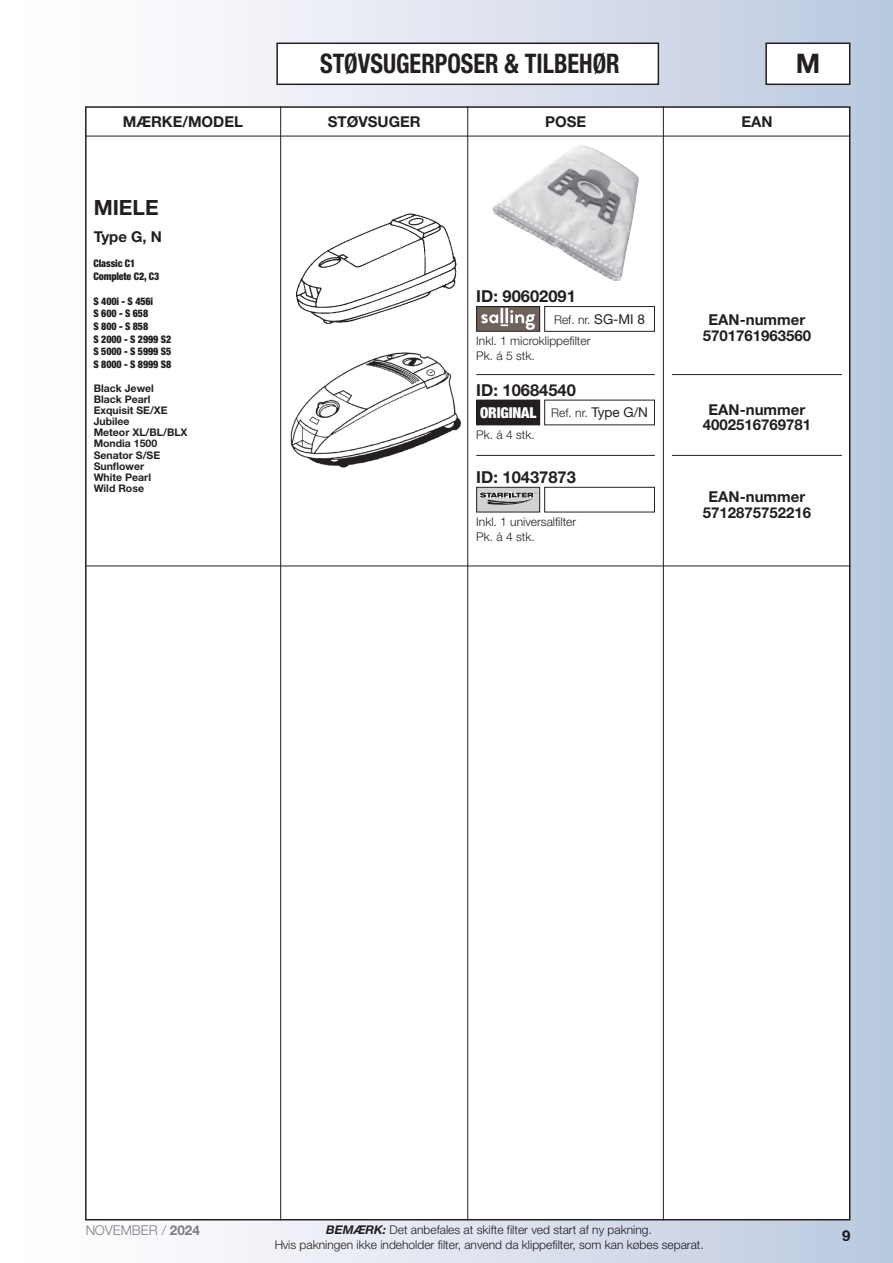
<style>
.page{position:relative;width:893px;height:1263px;background:#fff}
.page>*{position:absolute;margin:0;border:0;box-sizing:border-box;transform-origin:0 0}
.t1{font:700 condensed 27px "Helvetica Neue";color:#231f20;scale:.9 1}
.t2{font:700 27px "Helvetica Neue";color:#231f20}
.t3{font:700 21px "Helvetica Neue";color:#231f20}
.t4{font:700 16.5px "Helvetica Neue";color:#231f20}
.t5{font:700 15px "Helvetica Neue";color:#231f20}
.t6{font:900 condensed 15px "Helvetica Neue";letter-spacing:-.01em;color:#fff}
.t7{font:300 13.5px "Helvetica Neue";color:#808285}
.t8{font:300 12px/15.1px "Helvetica Neue";color:#231f20;text-align:center}
.t9{font:700 10.5px "Helvetica Neue";color:#231f20}
.t10{font:900 condensed 10.5px "Helvetica Neue";letter-spacing:-.01em;color:#231f20;scale:.95 1}
.s1{font-weight:400;font-size:13.5px}
.s2{font-weight:700}
.s3{font-weight:700;font-style:italic}
</style>
<div class="page">
<div style="left:0;top:0;width:893px;height:1263px;background:linear-gradient(to right,#fff,#b8c4d9)"></div>
<hr style="left:0;top:0;width:1px;height:1263px;background:#fff">
<div style="left:766px;top:43px;width:84px;height:41px;background:#fff"></div>
<div style="left:765px;top:43px;width:85px;height:42px;border:2px solid #231f20"></div>
<div style="left:277px;top:43px;width:381px;height:41px;background:#fff"></div>
<div style="left:276px;top:43px;width:383px;height:42px;border:2px solid #231f20"></div>
<div style="left:86px;top:107px;width:764px;height:1113px;background:#fff"></div>
<hr style="left:85px;top:136px;width:765px;height:1px;background:#231f20">
<hr style="left:280px;top:106px;width:1px;height:1114px;background:#231f20">
<hr style="left:467px;top:106px;width:1px;height:1114px;background:#231f20">
<hr style="left:663px;top:106px;width:1px;height:1114px;background:#231f20">
<hr style="left:85px;top:566px;width:765px;height:1px;background:#231f20">
<img style="left:296px;top:213px;width:161px;height:111px">
<img style="left:290px;top:352px;width:171px;height:116px">
<img style="left:492px;top:145px;width:147px;height:136px">
<hr style="left:476px;top:374px;width:179px;height:1px;background:#231f20">
<hr style="left:476px;top:455px;width:179px;height:1px;background:#231f20">
<hr style="left:672px;top:374px;width:170px;height:1px;background:#231f20">
<hr style="left:672px;top:455px;width:170px;height:1px;background:#231f20">
<div style="left:477px;top:400px;width:63px;height:25px;background:#231f20"></div>
<div style="left:477px;top:307px;width:63px;height:24px;background:#6f625a"></div>
<div style="left:476px;top:306px;width:64px;height:26px;border:1px solid #231f20"></div>
<div style="left:544px;top:306px;width:111px;height:26px;border:1px solid #231f20"></div>
<hr style="left:500px;top:308px;width:3px;height:15px;background:#fff">
<hr style="left:505px;top:308px;width:3px;height:15px;background:#fff">
<svg style="left:481px;top:310px;width:54px;height:20px"></svg>
<div style="left:544px;top:487px;width:111px;height:25px;border:1px solid #231f20"></div>
<div style="left:477px;top:487px;width:63px;height:25px;background:#d1d2d4"></div>
<svg style="left:479px;top:492px;width:58px;height:13px"></svg>
<div style="left:476px;top:487px;width:64px;height:25px;border:1px solid #231f20"></div>
<h1 class="t1" style="left:320px;top:47px;width:335px">STØVSUGERPOSER &amp; TILBEHØR</h1>
<p class="t5" style="left:123px;top:112px;width:122px">MÆRKE/MODEL</p>
<p class="t5" style="left:328px;top:112px;width:94px">STØVSUGER</p>
<p class="t5" style="left:545px;top:112px;width:43px">POSE</p>
<p class="t5" style="left:741px;top:112px;width:33px">EAN</p>
<p class="t2" style="left:796px;top:47px;width:26px">M</p>
<p class="t3" style="left:94px;top:194px;width:66px">MIELE</p>
<p class="t5" style="left:94px;top:227px;width:70px">Type G, N</p>
<p class="t10" style="left:94px;top:257px;width:45px">Classic C1</p>
<p class="t10" style="left:94px;top:269px;width:71px">Complete C2, C3</p>
<p class="t10" style="left:94px;top:295px;width:64px">S 400i - S 456i</p>
<p class="t10" style="left:94px;top:307px;width:59px">S 600 - S 658</p>
<p class="t10" style="left:94px;top:320px;width:59px">S 800 - S 858</p>
<p class="t10" style="left:94px;top:332px;width:83px">S 2000 - S 2999 S2</p>
<p class="t10" style="left:94px;top:345px;width:83px">S 5000 - S 5999 S5</p>
<p class="t10" style="left:94px;top:358px;width:83px">S 8000 - S 8999 S8</p>
<p class="t9" style="left:94px;top:381px;width:62px">Black Jewel</p>
<p class="t9" style="left:94px;top:392px;width:58px">Black Pearl</p>
<p class="t9" style="left:94px;top:404px;width:76px">Exquisit SE/XE</p>
<p class="t9" style="left:94px;top:415px;width:37px">Jubilee</p>
<p class="t9" style="left:94px;top:426px;width:95px">Meteor XL/BL/BLX</p>
<p class="t9" style="left:94px;top:437px;width:65px">Mondia 1500</p>
<p class="t9" style="left:94px;top:448px;width:68px">Senator S/SE</p>
<p class="t9" style="left:94px;top:460px;width:52px">Sunflower</p>
<p class="t9" style="left:94px;top:471px;width:59px">White Pearl</p>
<p class="t9" style="left:94px;top:482px;width:52px">Wild Rose</p>
<p class="t4" style="left:476px;top:286px;width:101px">ID: 90602091</p>
<p class="t8" style="left:476px;top:333px;width:116px">Inkl. 1 microklippefilter</p>
<p class="t8" style="left:476px;top:348px;width:60px">Pk. á 5 stk.</p>
<p class="t8" style="left:554px;top:312px;width:92px">Ref. nr. <span class="s1">SG-MI 8</span></p>
<p class="t4" style="left:476px;top:379px;width:101px">ID: 10684540</p>
<p class="t8" style="left:476px;top:427px;width:60px">Pk. á 4 stk.</p>
<p class="t6" style="left:480px;top:404px;width:58px">ORIGINAL</p>
<p class="t8" style="left:551px;top:405px;width:98px">Ref. nr. <span class="s1">Type G/N</span></p>
<p class="t4" style="left:476px;top:467px;width:101px">ID: 10437873</p>
<p class="t8" style="left:476px;top:514px;width:102px">Inkl. 1 universalfilter</p>
<p class="t8" style="left:476px;top:529px;width:60px">Pk. á 4 stk.</p>
<p class="t5" style="left:709px;top:311px;width:98px">EAN-nummer</p>
<p class="t5" style="left:703px;top:327px;width:110px">5701761963560</p>
<p class="t5" style="left:709px;top:400px;width:98px">EAN-nummer</p>
<p class="t5" style="left:703px;top:416px;width:110px">4002516769781</p>
<p class="t5" style="left:709px;top:487px;width:98px">EAN-nummer</p>
<p class="t5" style="left:703px;top:503px;width:110px">5712875752216</p>
<p class="t7" style="left:85px;top:1222px;width:116px">NOVEMBER / <span class="s2">2024</span></p>
<p class="t5" style="left:842px;top:1226px;width:10px">9</p>
<p class="t8" style="left:274px;top:1222px;width:431px"><span class="s3">BEMÆRK:</span> Det anbefales at skifte filter ved start af ny pakning.<br>Hvis pakningen ikke indeholder filter, anvend da klippefilter, som kan købes separat.</p>
</div>
